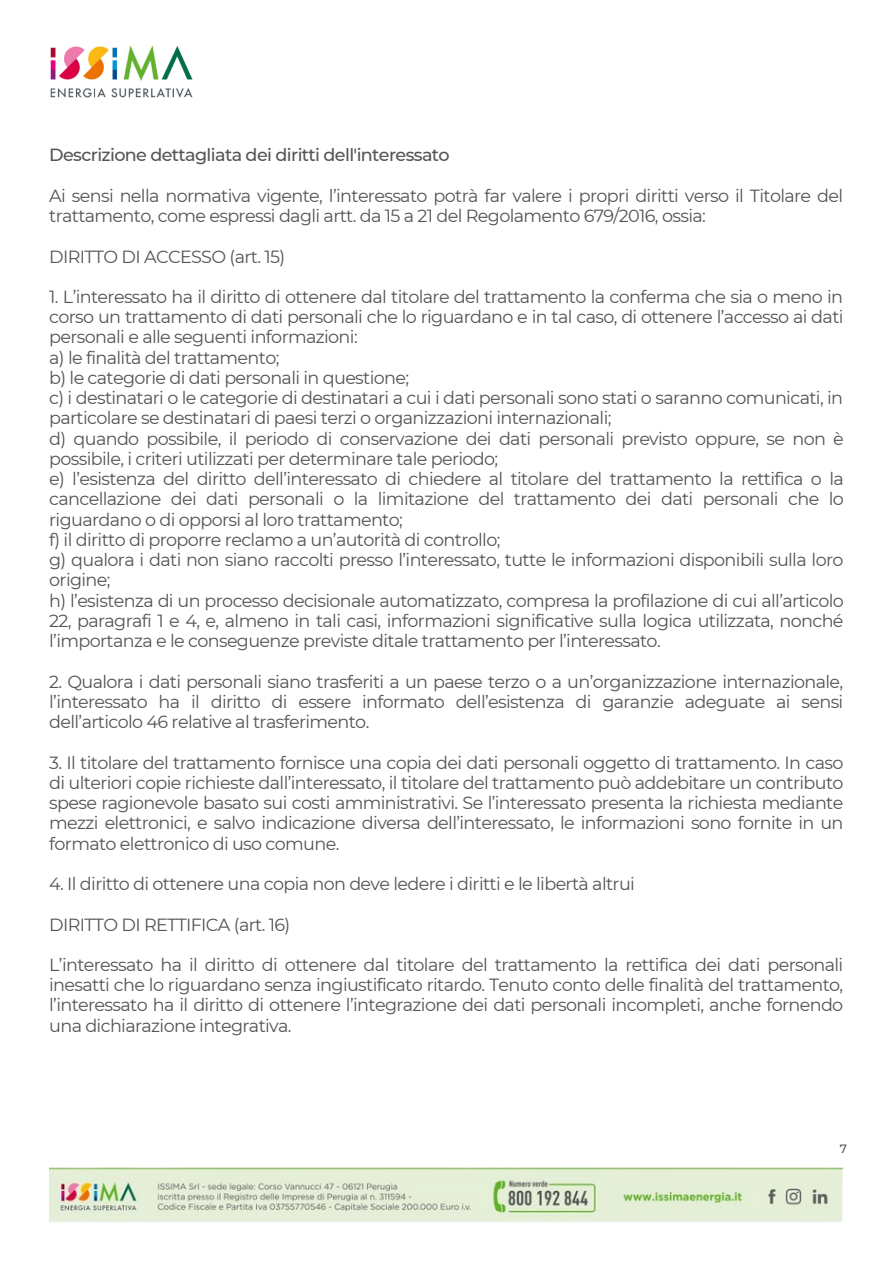
<style>
.page{position:relative;width:893px;height:1264px;background:#fff}
.page>*{position:absolute;margin:0;border:0;box-sizing:border-box;transform-origin:0 0}
.t1{font:17.55px/20.2px "Montserrat";letter-spacing:-.035em;color:#545454;text-align:justify}
.t2{font:500 17.55px "Montserrat";letter-spacing:-.035em;color:#545454}
.t3{font:500 12px "Montserrat";color:#545454}
</style>
<div class="page">
<img style="left:50px;top:45px;width:143px;height:53px">
<img style="left:49px;top:1167px;width:794px;height:56px">
<p class="t2" style="left:49px;top:144px;width:402px">Descrizione dettagliata dei diritti dell'interessato</p>
<p class="t1" style="left:49px;top:185px;width:795px">Ai sensi nella normativa vigente, l’interessato potrà far valere i propri diritti verso il Titolare del trattamento, come espressi dagli artt. da 15 a 21 del Regolamento 679/2016, ossia:</p>
<p class="t1" style="left:49px;top:246px;width:237px">DIRITTO DI ACCESSO (art. 15)</p>
<p class="t1" style="left:49px;top:286px;width:796px;text-align:left">1. L’interessato ha il diritto di ottenere dal titolare del trattamento la conferma che sia o meno in corso un trattamento di dati personali che lo riguardano e in tal caso, di ottenere l’accesso ai dati personali e alle seguenti informazioni:<br>a) le finalità del trattamento;<br>b) le categorie di dati personali in questione;<br>c) i destinatari o le categorie di destinatari a cui i dati personali sono stati o saranno comunicati, in particolare se destinatari di paesi terzi o organizzazioni internazionali;<br>d) quando possibile, il periodo di conservazione dei dati personali previsto oppure, se non è possibile, i criteri utilizzati per determinare tale periodo;<br>e) l’esistenza del diritto dell’interessato di chiedere al titolare del trattamento la rettifica o la cancellazione dei dati personali o la limitazione del trattamento dei dati personali che lo riguardano o di opporsi al loro trattamento;<br>f) il diritto di proporre reclamo a un’autorità di controllo;<br>g) qualora i dati non siano raccolti presso l’interessato, tutte le informazioni disponibili sulla loro origine;<br>h) l’esistenza di un processo decisionale automatizzato, compresa la profilazione di cui all’articolo 22, paragrafi 1 e 4, e, almeno in tali casi, informazioni significative sulla logica utilizzata, nonché l’importanza e le conseguenze previste ditale trattamento per l’interessato.</p>
<p class="t1" style="left:49px;top:671px;width:795px">2. Qualora i dati personali siano trasferiti a un paese terzo o a un’organizzazione internazionale, l’interessato ha il diritto di essere informato dell’esistenza di garanzie adeguate ai sensi dell’articolo 46 relative al trasferimento.</p>
<p class="t1" style="left:49px;top:752px;width:795px">3. Il titolare del trattamento fornisce una copia dei dati personali oggetto di trattamento. In caso di ulteriori copie richieste dall’interessato, il titolare del trattamento può addebitare un contributo spese ragionevole basato sui costi amministrativi. Se l’interessato presenta la richiesta mediante mezzi elettronici, e salvo indicazione diversa dell’interessato, le informazioni sono fornite in un formato elettronico di uso comune.</p>
<p class="t1" style="left:49px;top:873px;width:587px">4. Il diritto di ottenere una copia non deve ledere i diritti e le libertà altrui</p>
<p class="t1" style="left:49px;top:914px;width:242px">DIRITTO DI RETTIFICA (art. 16)</p>
<p class="t1" style="left:49px;top:954px;width:795px">L’interessato ha il diritto di ottenere dal titolare del trattamento la rettifica dei dati personali inesatti che lo riguardano senza ingiustificato ritardo. Tenuto conto delle finalità del trattamento, l’interessato ha il diritto di ottenere l’integrazione dei dati personali incompleti, anche fornendo una dichiarazione integrativa.</p>
<p class="t3" style="left:839px;top:1140px;width:9px">7</p>
</div>
